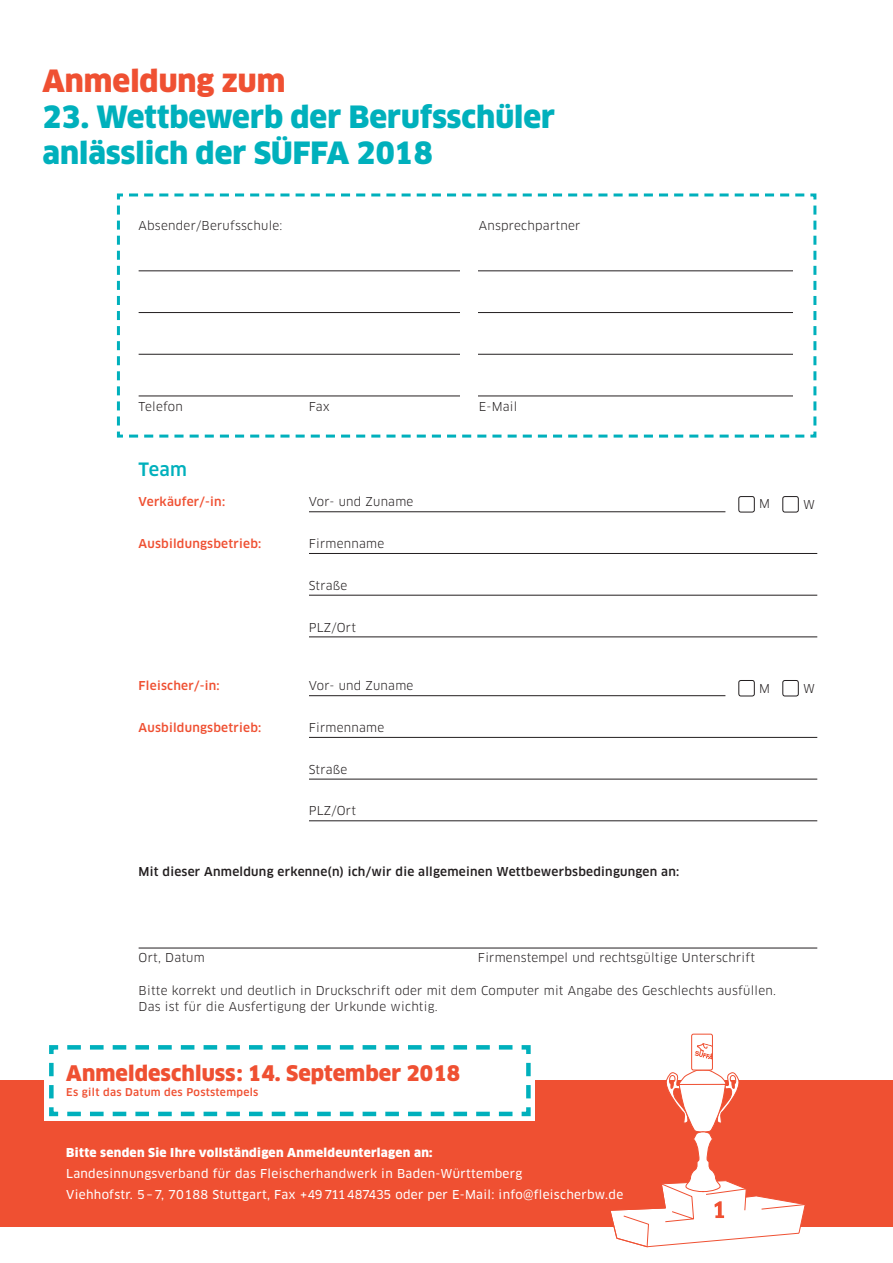
<style>
.page{position:relative;width:893px;height:1263px;background:#fff}
.page>*{position:absolute;margin:0;border:0;box-sizing:border-box;transform-origin:0 0}
.t1{font:900 30px/36px "Clan Pro";color:#00b0bc}
.t2{font:900 30px "Clan Pro";color:#ef5032}
.t3{font:900 21px "Clan Pro";letter-spacing:.005em;color:#ef5032}
.t4{font:500 18px "Clan Pro";color:#00b0bc}
.t5{font:12px/16.5px "Clan Pro";letter-spacing:.02em;color:#231f20}
.t6{font:12px/21px "Clan Pro News";letter-spacing:.025em;color:#fff}
.t7{font:500 12px "Clan Pro";letter-spacing:.02em;color:#231f20}
.t8{font:500 12px "Clan Pro";letter-spacing:.02em;color:#ef5032}
.t9{font:900 12px "Clan Pro";letter-spacing:.025em;color:#fff}
.t10{font:500 10.5px "Clan Pro";letter-spacing:.03em;color:#ef5032}
</style>
<div class="page">
<div style="left:738px;top:496px;width:17px;height:16px;border:1px solid #231f20;border-radius:2px"></div>
<div style="left:782px;top:496px;width:17px;height:16px;border:1px solid #231f20;border-radius:2px"></div>
<hr style="left:139px;top:511px;width:586px;height:1px;background:#231f20">
<hr style="left:139px;top:553px;width:678px;height:1px;background:#231f20">
<hr style="left:139px;top:595px;width:678px;height:1px;background:#231f20">
<hr style="left:139px;top:636px;width:678px;height:1px;background:#231f20">
<div style="left:738px;top:680px;width:17px;height:16px;border:1px solid #231f20;border-radius:2px"></div>
<div style="left:782px;top:680px;width:17px;height:16px;border:1px solid #231f20;border-radius:2px"></div>
<hr style="left:139px;top:695px;width:586px;height:1px;background:#231f20">
<hr style="left:139px;top:737px;width:678px;height:1px;background:#231f20">
<hr style="left:139px;top:779px;width:678px;height:1px;background:#231f20">
<hr style="left:139px;top:820px;width:678px;height:1px;background:#231f20">
<hr style="left:139px;top:948px;width:678px;height:1px;background:#231f20">
<div style="left:0;top:1080px;width:893px;height:147px;background:#ef5032"></div>
<div style="left:45px;top:1055px;width:490px;height:65px;background:#fff"></div>
<svg style="left:49px;top:1045px;width:482px;height:72px"></svg>
<div style="left:134px;top:510px;width:175px;height:8px;background:#fff"></div>
<div style="left:134px;top:552px;width:175px;height:8px;background:#fff"></div>
<div style="left:134px;top:591px;width:175px;height:8px;background:#fff"></div>
<div style="left:134px;top:634px;width:175px;height:8px;background:#fff"></div>
<div style="left:134px;top:693px;width:175px;height:9px;background:#fff"></div>
<div style="left:134px;top:735px;width:175px;height:8px;background:#fff"></div>
<div style="left:134px;top:776px;width:175px;height:8px;background:#fff"></div>
<div style="left:134px;top:819px;width:175px;height:8px;background:#fff"></div>
<svg style="left:116px;top:193px;width:701px;height:245px"></svg>
<svg style="left:694px;top:1043px;width:17px;height:16px"></svg>
<div style="left:691px;top:1034px;width:22px;height:36px;border:1px solid #ef5032;border-radius:2px"></div>
<svg style="left:611px;top:1069px;width:194px;height:178px"></svg>
<h1 class="t2" style="left:43px;top:63px;width:244px">Anmeldung zum</h1>
<h1 class="t1" style="left:43px;top:99px;width:514px">23. Wettbewerb der Berufsschüler anlässlich der SÜFFA 2018</h1>
<p class="t5" style="left:139px;top:217px;width:145px">Absender/Berufsschule:</p>
<p class="t5" style="left:479px;top:217px;width:103px">Ansprechpartner</p>
<p class="t5" style="left:139px;top:398px;width:46px">Telefon</p>
<p class="t5" style="left:309px;top:398px;width:23px">Fax</p>
<p class="t5" style="left:479px;top:398px;width:40px">E-Mail</p>
<h3 class="t4" style="left:139px;top:459px;width:50px">Team</h3>
<p class="t8" style="left:139px;top:495px;width:88px">Verkäufer/-in:</p>
<p class="t5" style="left:309px;top:494px;width:106px">Vor- und Zuname</p>
<p class="t5" style="left:759px;top:495px;width:12px">M</p>
<p class="t5" style="left:803px;top:497px;width:13px">W</p>
<p class="t8" style="left:139px;top:537px;width:124px">Ausbildungsbetrieb:</p>
<p class="t5" style="left:309px;top:535px;width:77px">Firmenname</p>
<p class="t5" style="left:309px;top:577px;width:40px">Straße</p>
<p class="t5" style="left:309px;top:619px;width:49px">PLZ/Ort</p>
<p class="t8" style="left:139px;top:679px;width:83px">Fleischer/-in:</p>
<p class="t5" style="left:309px;top:678px;width:106px">Vor- und Zuname</p>
<p class="t5" style="left:759px;top:681px;width:12px">M</p>
<p class="t5" style="left:803px;top:681px;width:13px">W</p>
<p class="t8" style="left:139px;top:721px;width:124px">Ausbildungsbetrieb:</p>
<p class="t5" style="left:309px;top:719px;width:77px">Firmenname</p>
<p class="t5" style="left:309px;top:761px;width:40px">Straße</p>
<p class="t5" style="left:309px;top:803px;width:49px">PLZ/Ort</p>
<p class="t7" style="left:139px;top:865px;width:542px">Mit dieser Anmeldung erkenne(n) ich/wir die allgemeinen Wettbewerbsbedingungen an:</p>
<p class="t5" style="left:139px;top:949px;width:68px">Ort, Datum</p>
<p class="t5" style="left:478px;top:949px;width:279px">Firmenstempel und rechtsgültige Unterschrift</p>
<p class="t5" style="left:139px;top:982px;width:639px">Bitte korrekt und deutlich in Druckschrift oder mit dem Computer mit Angabe des Geschlechts ausfüllen.<br>Das ist für die Ausfertigung der Urkunde wichtig.</p>
<h2 class="t3" style="left:66px;top:1060px;width:396px">Anmeldeschluss: 14. September 2018</h2>
<p class="t10" style="left:66px;top:1085px;width:194px">Es gilt das Datum des Poststempels</p>
<p class="t9" style="left:66px;top:1145px;width:368px">Bitte senden Sie Ihre vollständigen Anmeldeunterlagen an:</p>
<p class="t6" style="left:66px;top:1163px;width:559px">Landesinnungsverband für das Fleischerhandwerk in Baden-Württemberg<br>Viehhofstr. 5–7, 70188 Stuttgart, Fax +49711487435 oder per E-Mail: info@fleischerbw.de</p>
</div>
